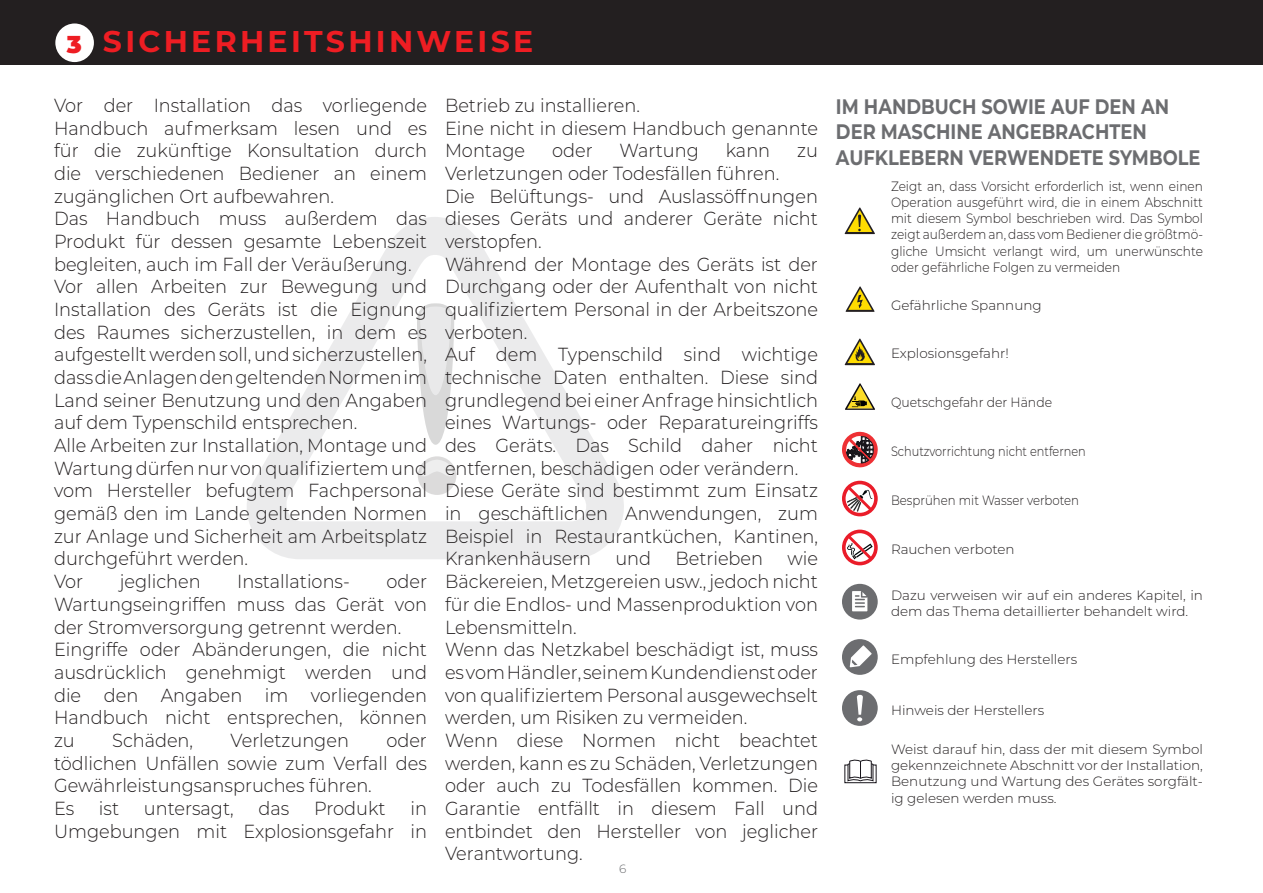
<style>
.page{position:relative;width:1263px;height:893px;background:#fff}
.page>*{position:absolute;margin:0;border:0;box-sizing:border-box;transform-origin:0 0}
.Titoli_rossi_DE{font:700 30px "Montserrat";letter-spacing:.11em;color:#ee1d23}
.Titoli_rossi_DE-2{font:900 24.45px "Montserrat";color:#ee1d23}
.Sottotitolo_DE{font:700 21px/25.5px "Montserrat";color:#6c6d70;scale:.85 1}
.Testo_corrente_9_pt{font:300 18.9px/22.6px "Montserrat";color:#231f20;text-align:justify;scale:.94 1}
.Testo_corrente_9_pt-2{font:300 13.5px/16.2px "Montserrat";color:#231f20}
.Testo_corrente_9_pt-3{font:300 13.5px/16.2px "Montserrat";color:#231f20;text-align:justify;scale:.9 1}
.Testo_corrente_9_pt-4{font:300 13.5px "Montserrat";color:#231f20;scale:.84 1}
.Testo_corrente_9_pt-5{font:300 13.5px "Montserrat";color:#231f20;scale:.87 1}
.Testo_corrente_9_pt-6{font:300 13.5px "Montserrat";color:#231f20;scale:.92 1}
.t1{font:300 12px "Montserrat";color:#6c6d70}
</style>
<div class="page">
<div style="left:0;top:0;width:1263px;height:65px;background:#231f20"></div>
<svg style="left:247px;top:217px;width:377px;height:342px"></svg>
<svg style="left:417px;top:301px;width:37px;height:144px"></svg>
<div style="left:418px;top:456px;width:38px;height:39px;background:#dcdbdb;border-radius:50%"></div>
<svg style="left:420px;top:460px;width:34px;height:16px"></svg>
<div style="left:55px;top:23px;width:39px;height:39px;background:#fff;border-radius:50%"></div>
<svg style="left:845px;top:207px;width:30px;height:27px"></svg>
<svg style="left:846px;top:286px;width:28px;height:26px"></svg>
<svg style="left:845px;top:339px;width:30px;height:26px"></svg>
<svg style="left:845px;top:383px;width:30px;height:27px"></svg>
<svg style="left:842px;top:432px;width:36px;height:35px"></svg>
<svg style="left:842px;top:481px;width:36px;height:35px"></svg>
<svg style="left:842px;top:530px;width:36px;height:35px"></svg>
<div style="left:842px;top:584px;width:36px;height:36px;background:#6c6d70;border-radius:50%"></div>
<svg style="left:852px;top:591px;width:15px;height:20px"></svg>
<div style="left:842px;top:639px;width:36px;height:36px;background:#6c6d70;border-radius:50%"></div>
<svg style="left:850px;top:645px;width:22px;height:22px"></svg>
<div style="left:842px;top:690px;width:36px;height:36px;background:#6c6d70;border-radius:50%"></div>
<svg style="left:856px;top:694px;width:7px;height:27px"></svg>
<div style="left:845px;top:765px;width:31px;height:18px;background:#8d8b8e"></div>
<div style="left:845px;top:765px;width:31px;height:18px;border:1px solid #17141a"></div>
<svg style="left:847px;top:759px;width:26px;height:22px"></svg>
<p class="Titoli_rossi_DE-2" style="left:67px;top:26px;width:16px">3</p>
<p class="Titoli_rossi_DE" style="left:103px;top:20px;width:432px">SICHERHEITSHINWEISE</p>
<p class="Testo_corrente_9_pt" style="left:54px;top:93px;width:398px">Vor der Installation das vorliegende Handbuch aufmerksam lesen und es für die zukünftige Konsultation durch die verschiedenen Bediener an einem zugänglichen Ort aufbewahren.</p>
<p class="Testo_corrente_9_pt" style="left:54px;top:207px;width:398px">Das Handbuch muss außerdem das Produkt für dessen gesamte Lebenszeit begleiten, auch im Fall der Veräußerung.</p>
<p class="Testo_corrente_9_pt" style="left:54px;top:275px;width:398px">Vor allen Arbeiten zur Bewegung und Installation des Geräts ist die Eignung des Raumes sicherzustellen, in dem es aufgestellt werden soll, und sicherzustellen, dass die Anlagen den geltenden Normen im Land seiner Benutzung und den Angaben auf dem Typenschild entsprechen.</p>
<p class="Testo_corrente_9_pt" style="left:54px;top:433px;width:398px">Alle Arbeiten zur Installation, Montage und Wartung dürfen nur von qualifiziertem und vom Hersteller befugtem Fachpersonal gemäß den im Lande geltenden Normen zur Anlage und Sicherheit am Arbeitsplatz durchgeführt werden.</p>
<p class="Testo_corrente_9_pt" style="left:54px;top:569px;width:33px">Vor</p>
<p class="Testo_corrente_9_pt" style="left:120px;top:569px;width:88px">jeglichen</p>
<p class="Testo_corrente_9_pt" style="left:237px;top:569px;width:121px">Installations-</p>
<p class="Testo_corrente_9_pt" style="left:54px;top:569px;width:398px;text-indent:332px">oder Wartungseingriffen muss das Gerät von der Stromversorgung getrennt werden.</p>
<p class="Testo_corrente_9_pt" style="left:54px;top:638px;width:398px">Eingriffe oder Abänderungen, die nicht ausdrücklich genehmigt werden und die den Angaben im vorliegenden Handbuch nicht entsprechen, können zu</p>
<p class="Testo_corrente_9_pt" style="left:54px;top:728px;width:398px;text-indent:332px">oder tödlichen Unfällen sowie zum Verfall des Gewährleistungsanspruches führen.</p>
<p class="Testo_corrente_9_pt" style="left:54px;top:796px;width:23px">Es</p>
<p class="Testo_corrente_9_pt" style="left:99px;top:796px;width:23px">ist</p>
<p class="Testo_corrente_9_pt" style="left:144px;top:796px;width:97px">untersagt,</p>
<p class="Testo_corrente_9_pt" style="left:259px;top:796px;width:34px">das</p>
<p class="Testo_corrente_9_pt" style="left:314px;top:796px;width:77px">Produkt</p>
<p class="Testo_corrente_9_pt" style="left:112px;top:728px;width:88px">Schäden,</p>
<p class="Testo_corrente_9_pt" style="left:231px;top:728px;width:128px">Verletzungen</p>
<p class="Testo_corrente_9_pt" style="left:54px;top:796px;width:398px;text-align:right">in<br>Umgebungen mit Explosionsgefahr in</p>
<p class="Testo_corrente_9_pt" style="left:445px;top:93px;width:209px">Betrieb zu installieren.</p>
<p class="Testo_corrente_9_pt" style="left:445px;top:116px;width:398px">Eine nicht in diesem Handbuch genannte<br>Montage</p>
<p class="Testo_corrente_9_pt" style="left:552px;top:139px;width:45px">oder</p>
<p class="Testo_corrente_9_pt" style="left:620px;top:139px;width:86px">Wartung</p>
<p class="Testo_corrente_9_pt" style="left:726px;top:139px;width:49px">kann</p>
<p class="Testo_corrente_9_pt" style="left:797px;top:139px;width:24px">zu</p>
<p class="Testo_corrente_9_pt" style="left:445px;top:161px;width:357px">Verletzungen oder Todesfällen führen.</p>
<p class="Testo_corrente_9_pt" style="left:445px;top:184px;width:398px">Die Belüftungs- und Auslassöffnungen dieses Geräts und anderer Geräte nicht verstopfen.</p>
<p class="Testo_corrente_9_pt" style="left:445px;top:252px;width:398px">Während der Montage des Geräts ist der Durchgang oder der Aufenthalt von nicht qualifiziertem Personal in der Arbeitszone verboten.</p>
<p class="Testo_corrente_9_pt" style="left:445px;top:343px;width:398px">Auf dem Typenschild sind wichtige technische Daten enthalten. Diese sind grundlegend bei einer Anfrage hinsichtlich eines Wartungs- oder Reparatureingriffs des Geräts. Das Schild daher nicht entfernen, beschädigen oder verändern.</p>
<p class="Testo_corrente_9_pt" style="left:445px;top:479px;width:398px">Diese Geräte sind bestimmt zum Einsatz in geschäftlichen Anwendungen, zum Beispiel in Restaurantküchen, Kantinen, Krankenhäusern</p>
<p class="Testo_corrente_9_pt" style="left:615px;top:547px;width:40px">und</p>
<p class="Testo_corrente_9_pt" style="left:675px;top:547px;width:95px">Betrieben</p>
<p class="Testo_corrente_9_pt" style="left:445px;top:547px;width:398px;text-indent:342px">wie Bäckereien, Metzgereien usw., jedoch nicht für die Endlos- und Massenproduktion von Lebensmitteln.</p>
<p class="Testo_corrente_9_pt" style="left:445px;top:638px;width:398px">Wenn das Netzkabel beschädigt ist, muss es vom Händler, seinem Kundendienst oder von qualifiziertem Personal ausgewechselt werden, um Risiken zu vermeiden.</p>
<p class="Testo_corrente_9_pt" style="left:445px;top:728px;width:398px">Wenn diese Normen nicht beachtet werden, kann es zu Schäden, Verletzungen oder auch zu Todesfällen kommen. Die Garantie entfällt in diesem Fall und entbindet den Hersteller von jeglicher Verantwortung.</p>
<p class="t1" style="left:619px;top:860px;width:9px">6</p>
<p class="Sottotitolo_DE" style="left:836px;top:93px;width:430px">IM HANDBUCH SOWIE AUF DEN AN<br>DER MASCHINE ANGEBRACHTEN<br>AUFKLEBERN VERWENDETE SYMBOLE</p>
<p class="Testo_corrente_9_pt-3" style="left:891px;top:177px;width:348px">Zeigt an, dass Vorsicht erforderlich ist, wenn einen Operation ausgeführt wird, die in einem Abschnitt mit diesem Symbol beschrieben wird. Das Symbol zeigt außerdem an, dass vom Bediener die größtmö&shy;gliche Umsicht verlangt wird, um unerwünschte oder gefährliche Folgen zu vermeiden</p>
<p class="Testo_corrente_9_pt-2" style="left:891px;top:296px;width:152px">Gefährliche Spannung</p>
<p class="Testo_corrente_9_pt-2" style="left:891px;top:345px;width:119px">Explosionsgefahr!</p>
<p class="Testo_corrente_9_pt-6" style="left:891px;top:393px;width:177px">Quetschgefahr der Hände</p>
<p class="Testo_corrente_9_pt-4" style="left:891px;top:442px;width:233px">Schutzvorrichtung nicht entfernen</p>
<p class="Testo_corrente_9_pt-5" style="left:891px;top:491px;width:218px">Besprühen mit Wasser verboten</p>
<p class="Testo_corrente_9_pt-2" style="left:891px;top:541px;width:125px">Rauchen verboten</p>
<p class="Testo_corrente_9_pt-2" style="left:891px;top:587px;width:313px">Dazu verweisen wir auf ein anderes Kapitel, in dem das Thema detaillierter behandelt wird.</p>
<p class="Testo_corrente_9_pt-2" style="left:891px;top:650px;width:188px">Empfehlung des Herstellers</p>
<p class="Testo_corrente_9_pt-2" style="left:891px;top:701px;width:155px">Hinweis der Herstellers</p>
<p class="Testo_corrente_9_pt-2" style="left:891px;top:741px;width:313px;text-align:justify">Weist darauf hin, dass der mit diesem Symbol gekennzeichnete Abschnitt vor der Installation, Benutzung und Wartung des Gerätes sorgfält&shy;ig gelesen werden muss.</p>
</div>
